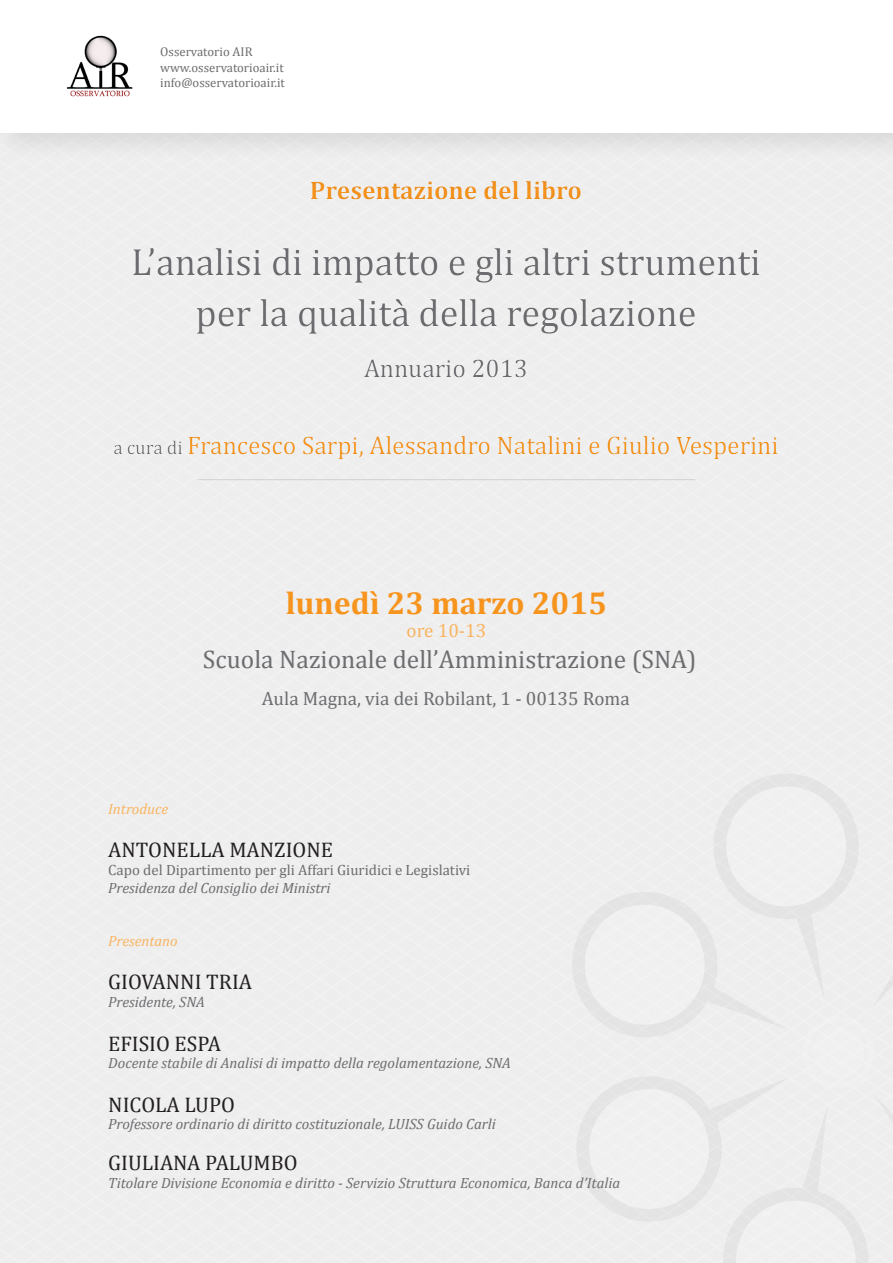
<style>
.page{position:relative;width:893px;height:1263px;background:#fff}
.page>*{position:absolute;margin:0;border:0;box-sizing:border-box;transform-origin:0 0}
.t1{font:38.25px/50.8px "Cambria";color:#6c6d70;text-align:center}
.t2{font:700 31.8px "Cambria";color:#f7941e}
.t3{font:25.5px "Cambria";color:#f7941e}
.t4{font:25.5px "Cambria";color:#6c6d70}
.t5{font:700 25.5px "Cambria";color:#f7941e}
.t6{font:21.15px "Cambria";color:#231f20}
.t7{font:19.05px "Cambria";color:#6c6d70}
.t8{font:19.05px "Cambria";color:#f9b461}
.t9{font:italic 14.85px "Cambria";color:#6c6d70}
.t10{font:14.85px "Cambria";color:#6c6d70}
.t11{font:italic 14.85px "Cambria";color:#f9b461}
.t12{font:12.75px "Cambria";color:#6c6d70}
.s1{font-size:19.05px;color:#6c6d70}
</style>
<div class="page">
<svg style="left:562px;top:766px;width:331px;height:497px"></svg>
<div style="left:103px;top:168px;width:684px;height:304px;background:#eee"></div>
<div style="left:0;top:0;width:893px;height:162px;background:#e7e7e7"></div>
<div style="left:0;top:0;width:892px;height:133px;background:#fff"></div>
<img style="left:66px;top:35px;width:67px;height:62px">
<hr style="left:198px;top:479px;width:497px;height:1px;background:#d1d2d4">
<p class="t12" style="left:160px;top:45px;width:94px">Osservatorio AIR</p>
<p class="t12" style="left:160px;top:60px;width:125px">www.osservatorioair.it</p>
<p class="t12" style="left:160px;top:75px;width:126px">info@osservatorioair.it</p>
<h3 class="t5" style="left:310px;top:172px;width:274px">Presentazione del libro</h3>
<h1 class="t1" style="left:131px;top:237px;width:631px">L’analisi di impatto e gli altri strumenti per la qualità della regolazione</h1>
<h3 class="t4" style="left:364px;top:353px;width:165px">Annuario 2013</h3>
<h3 class="t3" style="left:113px;top:430px;width:667px"><span class="s1">a cura di</span> Francesco Sarpi, Alessandro Natalini e Giulio Vesperini</h3>
<p class="t2" style="left:286px;top:581px;width:323px">lunedì 23 marzo 2015</p>
<p class="t8" style="left:407px;top:619px;width:81px">ore 10-13</p>
<p class="t4" style="left:203px;top:644px;width:495px">Scuola Nazionale dell’Amministrazione (SNA)</p>
<p class="t7" style="left:262px;top:687px;width:370px">Aula Magna, via dei Robilant, 1 - 00135 Roma</p>
<p class="t11" style="left:108px;top:798px;width:62px">Introduce</p>
<p class="t6" style="left:108px;top:837px;width:226px">ANTONELLA MANZIONE</p>
<p class="t10" style="left:108px;top:861px;width:364px">Capo del Dipartimento per gli Affari Giuridici e Legislativi</p>
<p class="t9" style="left:108px;top:877px;width:224px">Presidenza del Consiglio dei Ministri</p>
<p class="t11" style="left:108px;top:930px;width:71px">Presentano</p>
<p class="t6" style="left:108px;top:970px;width:145px">GIOVANNI TRIA</p>
<p class="t9" style="left:108px;top:992px;width:98px">Presidente, SNA</p>
<p class="t6" style="left:108px;top:1031px;width:114px">EFISIO ESPA</p>
<p class="t9" style="left:108px;top:1053px;width:404px">Docente stabile di Analisi di impatto della regolamentazione, SNA</p>
<p class="t6" style="left:108px;top:1092px;width:128px">NICOLA LUPO</p>
<p class="t9" style="left:108px;top:1114px;width:389px">Professore ordinario di diritto costituzionale, LUISS Guido Carli</p>
<p class="t6" style="left:108px;top:1150px;width:191px">GIULIANA PALUMBO</p>
<p class="t9" style="left:108px;top:1172px;width:514px">Titolare Divisione Economia e diritto - Servizio Struttura Economica, Banca d’Italia</p>
</div>
